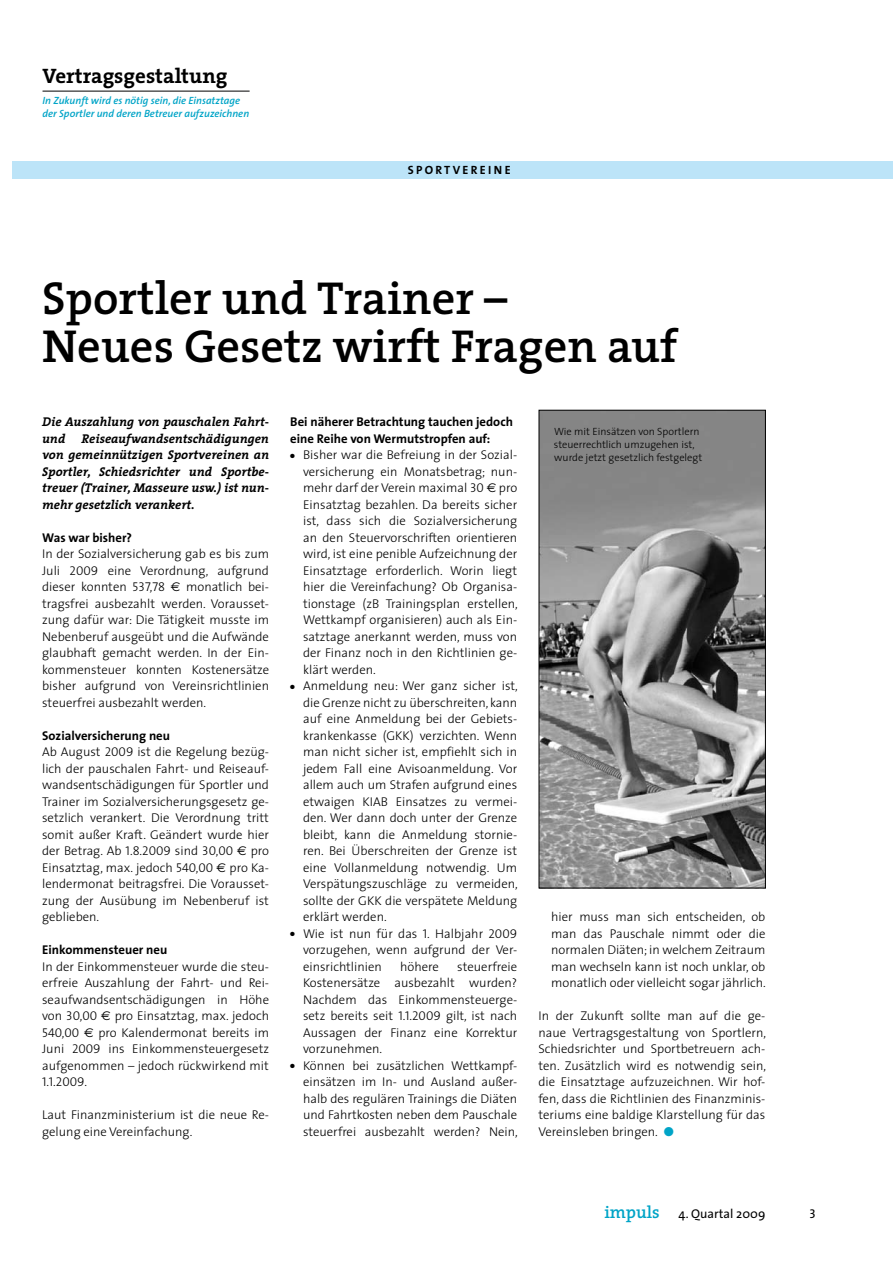
<style>
.page{position:relative;width:893px;height:1263px;background:#fff}
.page>*{position:absolute;margin:0;border:0;box-sizing:border-box;transform-origin:0 0}
.t1{font:600 46.5px/48px "The Serif";color:#000}
.t2{font:700 21px "The Serif";color:#000}
.t3{font:300 12.75px/16.5px "The Sans";color:#000;text-align:justify}
.t4{font:italic 700 12.75px/16.5px "The Serif";color:#000}
.t5{font:700 12.75px/16.5px "The Sans";color:#000}
.t6{font:12.75px "The Sans";color:#000}
.t7{font:12.75px "The Sans Light Caps";color:#000}
.t8{font:12.75px "The Sans Caps";color:#000}
.t9{font:12px "The Sans Bold Caps";letter-spacing:.19em;color:#000}
.t10{font:300 10.5px/12.8px "The Sans";color:#000}
.t11{font:italic 600 10.5px/12.8px "The Sans";color:#00a4c7}
.s1{font-family:"The Sans Light Caps";font-weight:400}
.s2{font-family:"Euro Sans";font-weight:400}
.s3{font-weight:700}
.s4{font-family:"The Sans";font-weight:300}
.s5{color:#00a4c7}
.s6{font-family:"The Serif";font-weight:600;font-size:17.25px;color:#00a4c7}
</style>
<div class="page">
<div style="left:13px;top:162px;width:880px;height:17px;background:#bce4f8"></div>
<hr style="left:43px;top:91px;width:207px;height:1px;background:#000">
<img style="left:541px;top:412px;width:223px;height:474px">
<div style="left:539px;top:410px;width:227px;height:478px;border:1px solid #000"></div>
<h2 class="t2" style="left:43px;top:59px;width:186px">Vertragsgestaltung</h2>
<p class="t11" style="left:43px;top:94px;width:208px">In Zukunft wird es nötig sein, die Einsatztage der Sportler und deren Betreuer aufzuzeichnen</p>
<p class="t9" style="left:408px;top:160px;width:104px">SPORTVEREINE</p>
<h1 class="t1" style="left:42px;top:273px;width:637px">Sportler und Trainer –<br>Neues Gesetz wirft Fragen auf</h1>
<p class="t4" style="left:42px;top:413px;width:228px">Die Auszahlung von pauschalen Fahrt&shy;und</p>
<p class="t4" style="left:42px;top:430px;width:228px;text-align:justify;text-indent:39px">Reiseaufwandsentschädigungen von gemeinnützigen Sportvereinen an Sportler, Schiedsrichter und Sportbe&shy;treuer (Trainer, Masseure usw.) ist nun&shy;mehr gesetzlich verankert.</p>
<p class="t5" style="left:42px;top:529px;width:91px">Was war bisher?</p>
<p class="t3" style="left:42px;top:545px;width:228px">In der Sozialversicherung gab es bis zum Juli <span class="s1">2009</span> eine Verordnung, aufgrund dieser konnten <span class="s1">537,78</span> <span class="s2">€</span> monatlich bei&shy;tragsfrei ausbezahlt werden. Vorausset&shy;zung dafür war: Die Tätigkeit musste im Nebenberuf ausgeübt und die Aufwände glaubhaft gemacht werden. In der Ein&shy;kommensteuer konnten Kostenersätze bisher aufgrund von Vereinsrichtlinien steuerfrei ausbezahlt werden.</p>
<p class="t3" style="left:42px;top:727px;width:228px;text-align:left"><span class="s3">Sozialversicherung neu<br></span>Ab August <span class="s1">2009</span> ist die Regelung bezüg&shy;lich der pauschalen Fahrt- und Reiseauf&shy;wandsentschädigungen für Sportler und Trainer im Sozialversicherungsgesetz ge&shy;setzlich verankert. Die Verordnung tritt somit außer Kraft. Geändert wurde hier der Betrag. Ab <span class="s1">1.8.2009</span> sind <span class="s1">30,00</span> <span class="s2">€</span> pro Einsatztag, max. jedoch <span class="s1">540,00</span> <span class="s2">€</span> pro Ka&shy;lendermonat beitragsfrei. Die Vorausset&shy;zung der Ausübung im Nebenberuf ist geblieben.</p>
<p class="t5" style="left:42px;top:941px;width:127px">Einkommensteuer neu</p>
<p class="t3" style="left:42px;top:958px;width:228px">In der Einkommensteuer wurde die steu&shy;erfreie Auszahlung der Fahrt- und Rei&shy;seaufwandsentschädigungen in Höhe von <span class="s1">30,00</span> <span class="s2">€</span> pro Einsatztag, max. jedoch <span class="s1">540,00</span> <span class="s2">€</span> pro Kalendermonat bereits im Juni <span class="s1">2009</span> ins Einkommensteuergesetz aufgenommen – jedoch rückwirkend mit</p>
<p class="t7" style="left:42px;top:1071px;width:47px">1.1.2009<span class="s4">.</span></p>
<p class="t3" style="left:42px;top:1106px;width:228px">Laut Finanzministerium ist die neue Re&shy;gelung eine Vereinfachung.</p>
<p class="t5" style="left:290px;top:413px;width:224px">Bei näherer Betrachtung tauchen jedoch eine Reihe von Wermutstropfen auf:</p>
<p class="t3" style="left:303px;top:446px;width:216px;text-indent:-13px">● Bisher war die Befreiung in der Sozial&shy;versicherung ein Monatsbetrag; nun&shy;mehr darf der Verein maximal <span class="s1">30</span> <span class="s2">€</span> pro Einsatztag bezahlen. Da bereits sicher ist, dass sich die Sozialversicherung an den Steuervorschriften orientieren wird, ist eine penible Aufzeichnung der Einsatztage erforderlich. Worin liegt hier die Vereinfachung? Ob Organisa&shy;tionstage (zB Trainingsplan erstellen, Wettkampf organisieren) auch als Ein&shy;satztage anerkannt werden, muss von der Finanz noch in den Richtlinien ge&shy;klärt werden.</p>
<p class="t3" style="left:303px;top:677px;width:216px;text-indent:-13px">● Anmeldung neu: Wer ganz sicher ist, die Grenze nicht zu überschreiten, kann auf eine Anmeldung bei der Gebiets&shy;krankenkasse (GKK) verzichten. Wenn man nicht sicher ist, empfiehlt sich in jedem Fall eine Avisoanmeldung. Vor allem auch um Strafen aufgrund eines etwaigen KIAB Einsatzes zu vermei&shy;den. Wer dann doch unter der Grenze bleibt, kann die Anmeldung stornie&shy;ren. Bei Überschreiten der Grenze ist eine Vollanmeldung notwendig. Um Verspätungszuschläge zu vermeiden, sollte der GKK die verspätete Meldung erklärt werden.</p>
<p class="t3" style="left:303px;top:925px;width:216px;text-indent:-13px">● Wie ist nun für das <span class="s1">1.</span> Halbjahr <span class="s1">2009 </span>vorzugehen, wenn aufgrund der Ver&shy;einsrichtlinien</p>
<p class="t3" style="left:303px;top:958px;width:216px;text-indent:154px">steuerfreie Kostenersätze ausbezahlt wurden?<br>Nachdem das Einkommensteuerge&shy;setz bereits seit <span class="s1">1.1.2009</span> gilt, ist nach Aussagen der Finanz eine Korrektur vorzunehmen.</p>
<p class="t3" style="left:303px;top:1057px;width:216px;text-indent:-13px">● Können bei zusätzlichen Wettkampf&shy;einsätzen im In- und Ausland außer&shy;halb des regulären Trainings die Diäten und Fahrtkosten neben dem Pauschale steuerfrei ausbezahlt werden? Nein,</p>
<p class="t3" style="left:400px;top:958px;width:40px">höhere</p>
<p class="t10" style="left:554px;top:425px;width:150px">Wie mit Einsätzen von Sportlern steuerrechtlich umzugehen ist, wurde jetzt gesetzlich festgelegt</p>
<p class="t3" style="left:551px;top:908px;width:216px">hier muss man sich entscheiden, ob man das Pauschale nimmt oder die normalen Diäten; in welchem Zeitraum man wechseln kann ist noch unklar, ob monatlich oder vielleicht sogar jährlich.</p>
<p class="t3" style="left:538px;top:1007px;width:229px">In der Zukunft sollte man auf die ge&shy;naue Vertragsgestaltung von Sportlern, Schiedsrichter und Sportbetreuern ach&shy;ten. Zusätzlich wird es notwendig sein, die Einsatztage aufzuzeichnen. Wir hof&shy;fen, dass die Richtlinien des Finanzminis&shy;teriums eine baldige Klarstellung für das Vereinsleben bringen. <span class="s5">●</span></p>
<p class="t6" style="left:604px;top:1203px;width:163px"><span class="s6">impuls</span> 4. Quartal 2009</p>
<p class="t8" style="left:809px;top:1203px;width:8px">3</p>
</div>
